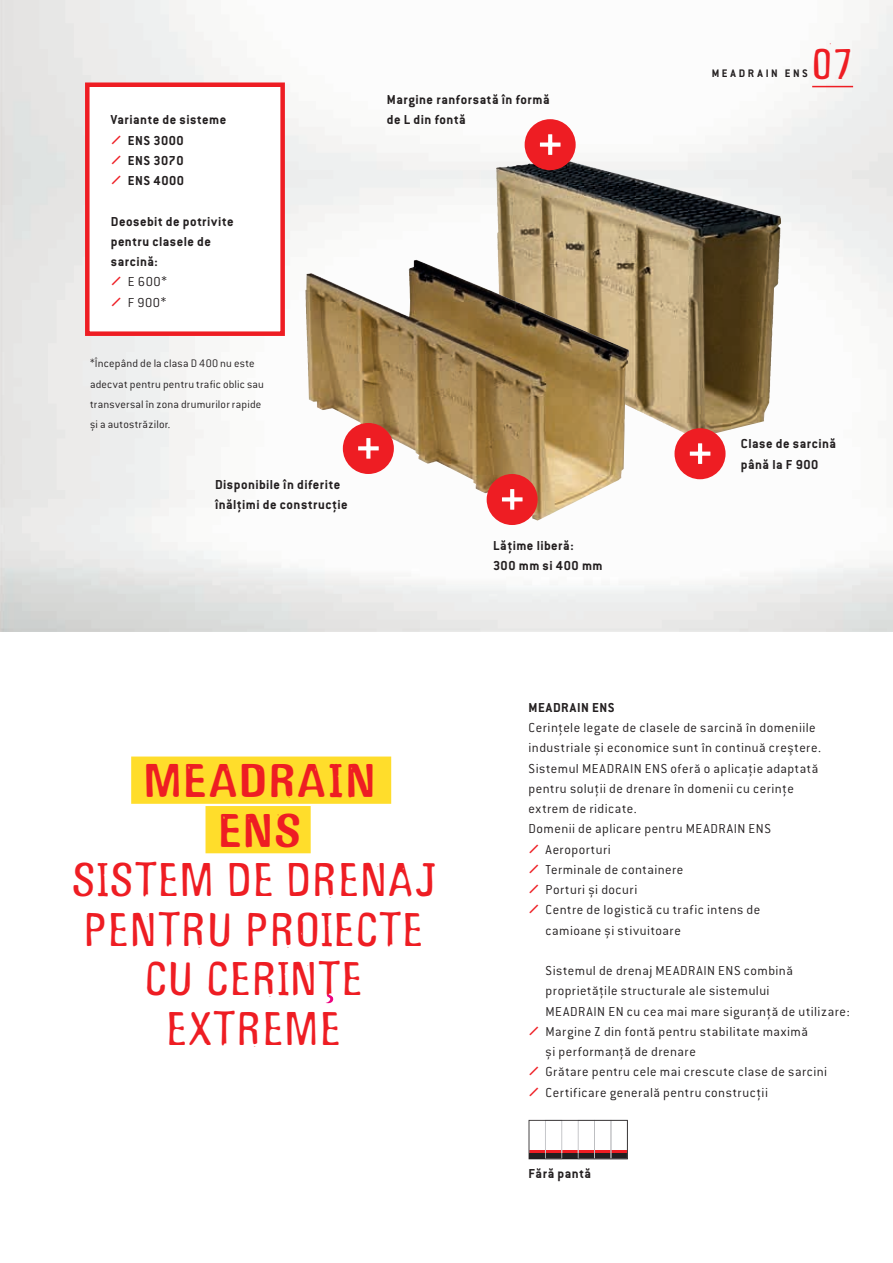
<style>
.page{position:relative;width:893px;height:1263px;background:#fff}
.page>*{position:absolute;margin:0;border:0;box-sizing:border-box;transform-origin:0 0}
.t1{font:49.5px/49.5px "Gagamond";letter-spacing:.05em;color:#ee1d23;text-align:center}
.t2{font:700 49.5px/49.5px "Gagamond";letter-spacing:.055em;color:#ee1d23;text-align:center}
.t3{font:45px "Gagamond";color:#ee1d23}
.t4{font:300 14.25px/20.2px "Conduit ITC Pro";letter-spacing:.035em;color:#231f20}
.t5{font:700 14.25px/20.2px "Conduit ITC Pro";letter-spacing:.035em;color:#231f20}
.t6{font:300 12px/20.2px "Conduit ITC Pro";letter-spacing:.015em;color:#231f20}
.t7{font:700 12px "Conduit ITC Pro";letter-spacing:.22em;color:#231f20}
</style>
<div class="page">
<img style="left:0;top:0;width:893px;height:631px">
<img style="left:496px;top:160px;width:68px;height:159px">
<img style="left:334px;top:260px;width:80px;height:57px">
<div style="left:674px;top:428px;width:51px;height:51px;background:#ee1d23;border-radius:50%"></div>
<svg style="left:690px;top:443px;width:20px;height:21px"></svg>
<div style="left:525px;top:119px;width:51px;height:51px;background:#ee1d23;border-radius:50%"></div>
<svg style="left:540px;top:134px;width:20px;height:21px"></svg>
<div style="left:487px;top:474px;width:51px;height:51px;background:#ee1d23;border-radius:50%"></div>
<svg style="left:502px;top:489px;width:21px;height:21px"></svg>
<div style="left:87px;top:85px;width:196px;height:249px;background:#fff"></div>
<div style="left:85px;top:82px;width:200px;height:254px;border:4px solid #ee1d23"></div>
<div style="left:343px;top:423px;width:51px;height:51px;background:#ee1d23;border-radius:50%"></div>
<svg style="left:358px;top:438px;width:21px;height:21px"></svg>
<hr style="left:812px;top:86px;width:41px;height:1px;background:#ee1d23">
<svg style="left:529px;top:1120px;width:99px;height:39px"></svg>
<div style="left:131px;top:756px;width:260px;height:48px;background:#ffdd2b"></div>
<div style="left:206px;top:806px;width:105px;height:47px;background:#ffdd2b"></div>
<svg style="left:325px;top:994px;width:9px;height:10px"></svg>
<p class="t5" style="left:128px;top:110px;width:100px;text-indent:-17px">Variante de sisteme<br>ENS 3000<br>ENS 3070<br>ENS 4000</p>
<p class="t5" style="left:111px;top:211px;width:124px">Deosebit de potrivite pentru clasele de sarcină:</p>
<p class="t4" style="left:128px;top:272px;width:41px">E 600*<br>F 900*</p>
<p class="t6" style="left:90px;top:354px;width:175px">*Începând de la clasa D 400 nu este adecvat pentru pentru trafic oblic sau transversal în zona drumurilor rapide și a autostrăzilor.</p>
<p class="t5" style="left:215px;top:474px;width:134px">Disponibile în diferite înălţimi de construcţie</p>
<p class="t5" style="left:387px;top:89px;width:164px">Margine ranforsată în formă de L din fontă</p>
<p class="t5" style="left:493px;top:535px;width:111px">Lățime liberă:<br>300 mm si 400 mm</p>
<h2 class="t3" style="left:812px;top:41px;width:42px">07</h2>
<p class="t7" style="left:712px;top:66px;width:98px">MEADRAIN ENS</p>
<p class="t5" style="left:741px;top:434px;width:97px">Clase de sarcină până la F 900</p>
<h1 class="t2" style="left:145px;top:756px;width:232px">MEADRAIN<br>ENS</h1>
<h1 class="t1" style="left:72px;top:856px;width:364px">SISTEM DE DRENAJ<br>PENTRU PROIECTE<br>CU CERINTE<br>EXTREME</h1>
<p class="t5" style="left:529px;top:697px;width:87px">MEADRAIN ENS</p>
<p class="t4" style="left:529px;top:717px;width:289px">Cerinţele legate de clasele de sarcină în domeniile</p>
<p class="t4" style="left:529px;top:738px;width:294px">industriale și economice sunt în continuă creştere.</p>
<p class="t4" style="left:529px;top:758px;width:291px">Sistemul MEADRAIN ENS oferă o aplicaţie adaptată</p>
<p class="t4" style="left:529px;top:778px;width:267px">pentru soluții de drenare în domenii cu cerinţe</p>
<p class="t4" style="left:529px;top:798px;width:110px">extrem de ridicate.</p>
<p class="t4" style="left:529px;top:819px;width:244px">Domenii de aplicare pentru MEADRAIN ENS</p>
<p class="t4" style="left:546px;top:839px;width:67px">Aeroporturi</p>
<p class="t4" style="left:546px;top:859px;width:139px">Terminale de containere</p>
<p class="t4" style="left:546px;top:879px;width:93px">Porturi și docuri</p>
<p class="t4" style="left:546px;top:900px;width:216px">Centre de logistică cu trafic intens de</p>
<p class="t4" style="left:546px;top:920px;width:137px">camioane și stivuitoare</p>
<p class="t4" style="left:546px;top:960px;width:306px">Sistemul de drenaj MEADRAIN ENS combină proprietățile structurale ale sistemului<br>MEADRAIN EN cu cea mai mare siguranţă de utilizare:</p>
<p class="t4" style="left:546px;top:1021px;width:283px">Margine Z din fontă pentru stabilitate maximă<br>și performanță de drenare<br>Grătare pentru cele mai crescute clase de sarcini Certificare generală pentru construcţii</p>
<p class="t5" style="left:529px;top:1163px;width:64px">Fără pantă</p>
</div>
